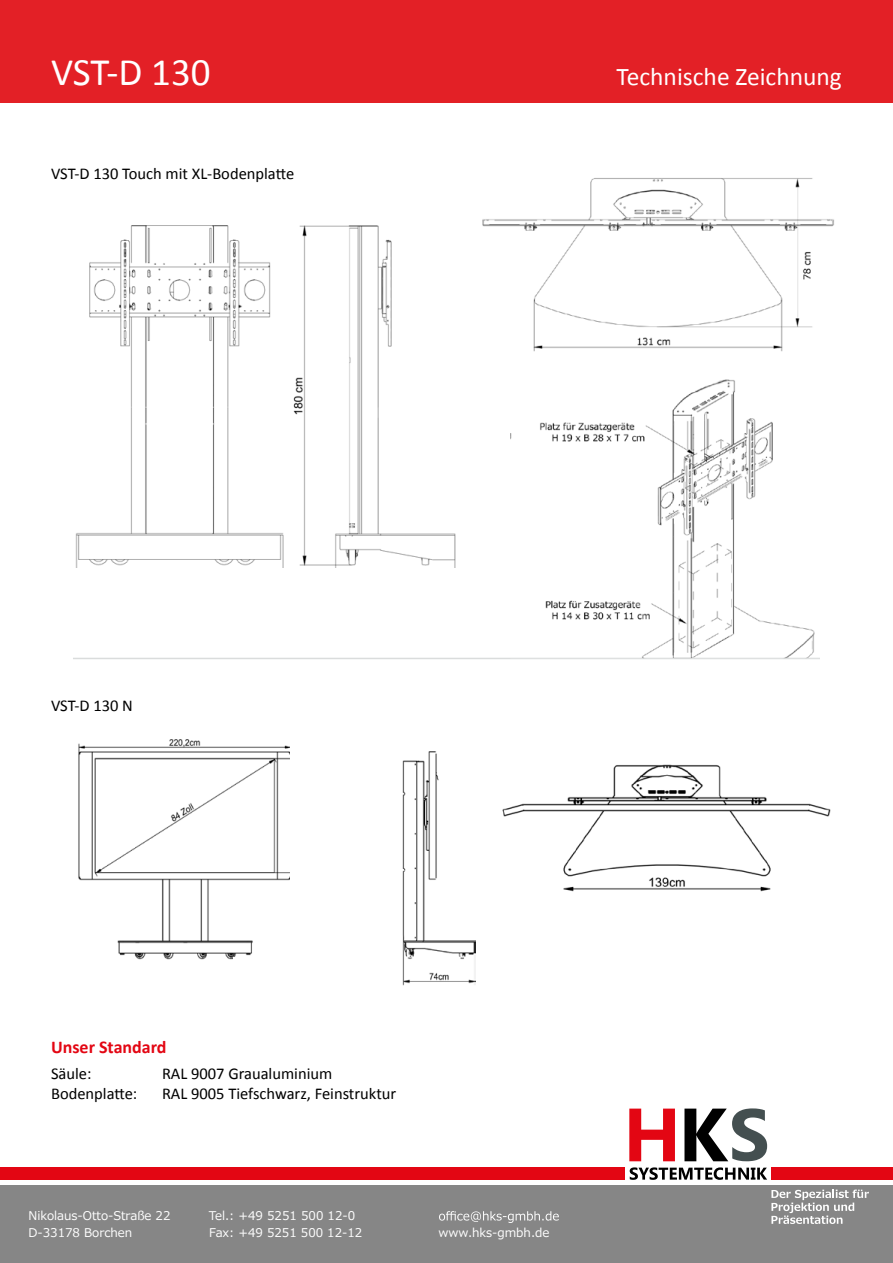
<style>
.page{position:relative;width:893px;height:1263px;background:#fff}
.page>*{position:absolute;margin:0;border:0;box-sizing:border-box;transform-origin:0 0}
.t1{font:39px "Calibri";letter-spacing:-.005em;color:#fff}
.t2{font:25.5px "Calibri";color:#fff}
.t3{font:700 18px "Calibri";color:#e30613}
.t4{font:16.5px "Calibri";color:#000}
.t5{font:12px "Meiryo";color:#fff}
</style>
<div class="page">
<div style="left:0;top:0;width:893px;height:102px;background:#e32026"></div>
<div style="left:1px;top:1185px;width:892px;height:78px;background:#868686"></div>
<svg style="left:629px;top:1108px;width:46px;height:53px"></svg>
<svg style="left:684px;top:1108px;width:83px;height:53px"></svg>
<svg style="left:630px;top:1167px;width:137px;height:13px"></svg>
<div style="left:771px;top:1167px;width:122px;height:12px;background:#e30613"></div>
<div style="left:0;top:1167px;width:625px;height:12px;background:#e30613"></div>
<svg style="left:771px;top:1189px;width:98px;height:35px"></svg>
<svg style="left:439px;top:1211px;width:120px;height:12px"></svg>
<img style="left:510px;top:392px;width:310px;height:266px">
<svg style="left:73px;top:658px;width:747px;height:1px"></svg>
<img style="left:482px;top:178px;width:352px;height:214px">
<img style="left:75px;top:225px;width:381px;height:342px">
<img style="left:78px;top:739px;width:397px;height:247px">
<img style="left:502px;top:764px;width:329px;height:128px">
<div style="left:291px;top:727px;width:72px;height:244px;background:#fff"></div>
<div style="left:233px;top:957px;width:72px;height:12px;background:#fff"></div>
<h1 class="t1" style="left:51px;top:47px;width:161px">VST-D 130</h1>
<h2 class="t2" style="left:617px;top:60px;width:227px">Technische Zeichnung</h2>
<p class="t4" style="left:51px;top:163px;width:245px">VST-D 130 Touch mit XL-Bodenplatte</p>
<p class="t4" style="left:51px;top:695px;width:83px">VST-D 130 N</p>
<p class="t3" style="left:51px;top:1036px;width:117px">Unser Standard</p>
<p class="t4" style="left:51px;top:1063px;width:42px">Säule:</p>
<p class="t4" style="left:162px;top:1063px;width:172px">RAL 9007 Graualuminium</p>
<p class="t4" style="left:51px;top:1083px;width:88px">Bodenplatte:</p>
<p class="t4" style="left:162px;top:1083px;width:236px">RAL 9005 Tiefschwarz, Feinstruktur</p>
<p class="t5" style="left:29px;top:1208px;width:144px">Nikolaus-Otto-Straße 22</p>
<p class="t5" style="left:209px;top:1208px;width:148px">Tel.: +49 5251 500 12-0</p>
<p class="t5" style="left:29px;top:1224px;width:105px">D-33178 Borchen</p>
<p class="t5" style="left:209px;top:1224px;width:154px">Fax: +49 5251 500 12-12</p>
<p class="t5" style="left:438px;top:1224px;width:112px">www.hks-gmbh.de</p>
</div>
